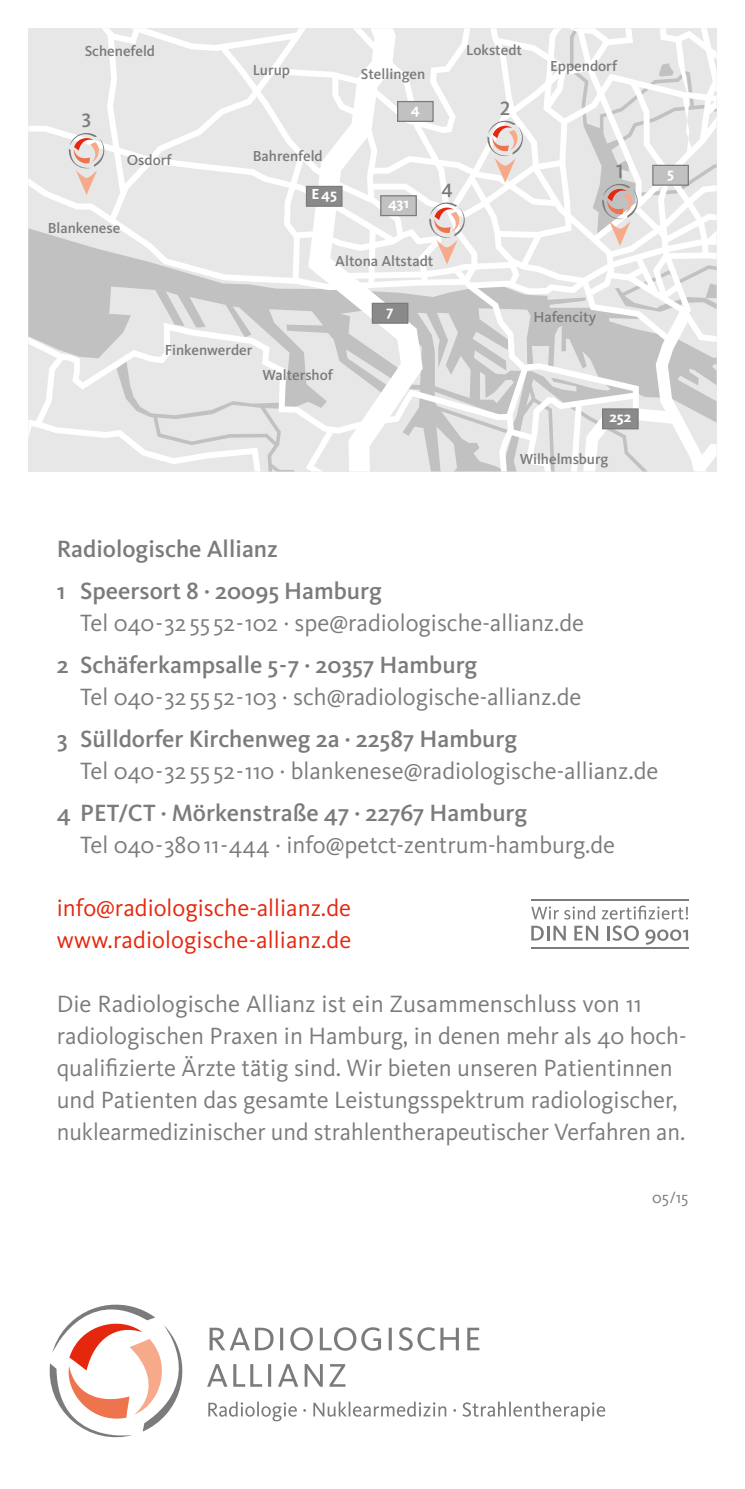
<style>
.page{position:relative;width:745px;height:1489px;background:#fff}
.page>*{position:absolute;margin:0;border:0;box-sizing:border-box;transform-origin:0 0}
.Adresse_Medium_9_75{font:24.5px/32px "Kievit OT";color:#7b7b7a}
.Adresse_Regular_9_75{font:24.5px/32px "Kievit OT";color:#7b7b7a}
.Adresse_Regular_9_75-2{font:24.5px/32px "Kievit OT";letter-spacing:.005em;color:#e5270e}
.Adresse_Medium_9_75-2{font:500 24.5px "Kievit OT";color:#7b7b7a}
.Adresse_Regular_9_75-3{font:500 20px "Kievit OT";color:#7b7b7a}
.Adresse_Regular_9_75-4{font:17px "Kievit OT";color:#7b7b7a}
.t1{font:500 15px "Kievit OT";color:#7b7b7a}
.t2{font:700 15px "Kievit OT";letter-spacing:-.005em;color:#fff}
.s1{font-weight:500}
</style>
<div class="page">
<svg style="left:28px;top:28px;width:688px;height:443px;fill:#e7e7e7"></svg>
<div style="left:306px;top:186px;width:35px;height:20px;background:#8a8a8a"></div>
<div style="left:306px;top:186px;width:36px;height:21px;border:1px solid #7b7b7a"></div>
<div style="left:380px;top:196px;width:36px;height:19px;background:#c1c1c2"></div>
<div style="left:380px;top:195px;width:36px;height:21px;border:1px solid #7b7b7a"></div>
<div style="left:397px;top:102px;width:36px;height:19px;background:#c1c1c2"></div>
<div style="left:397px;top:101px;width:36px;height:21px;border:1px solid #7b7b7a"></div>
<div style="left:372px;top:303px;width:35px;height:20px;background:#8a8a8a"></div>
<div style="left:371px;top:303px;width:37px;height:21px;border:1px solid #7b7b7a"></div>
<div style="left:602px;top:409px;width:35px;height:20px;background:#8a8a8a"></div>
<div style="left:601px;top:408px;width:37px;height:21px;border:1px solid #7b7b7a"></div>
<div style="left:652px;top:165px;width:35px;height:20px;background:#c1c1c2"></div>
<div style="left:651px;top:165px;width:37px;height:21px;border:1px solid #7b7b7a"></div>
<svg style="left:68px;top:127px;width:43px;height:68px;background:#e5d8d3"></svg>
<svg style="left:428px;top:197px;width:43px;height:67px"></svg>
<svg style="left:601px;top:178px;width:43px;height:68px"></svg>
<svg style="left:486px;top:115px;width:43px;height:68px"></svg>
<svg style="left:531px;top:906px;width:27px;height:13px"></svg>
<svg style="left:564px;top:905px;width:31px;height:14px"></svg>
<svg style="left:601px;top:905px;width:86px;height:14px"></svg>
<svg style="left:531px;top:925px;width:12px;height:15px"></svg>
<hr style="left:546px;top:925px;width:3px;height:15px;background:#7b7b7a">
<svg style="left:553px;top:925px;width:12px;height:15px"></svg>
<svg style="left:574px;top:925px;width:23px;height:15px"></svg>
<hr style="left:606px;top:925px;width:3px;height:15px;background:#7b7b7a">
<svg style="left:612px;top:925px;width:26px;height:15px"></svg>
<svg style="left:645px;top:929px;width:42px;height:15px"></svg>
<hr style="left:531px;top:899px;width:156px;height:1px;background:#7b7b7a">
<hr style="left:531px;top:946px;width:156px;height:2px;background:#7b7b7a">
<svg style="left:49px;top:1304px;width:556px;height:134px"></svg>
<p class="t1" style="left:85px;top:42px;width:72px">Schenefeld</p>
<p class="Adresse_Regular_9_75-3" style="left:82px;top:109px;width:11px">3</p>
<p class="t1" style="left:127px;top:151px;width:46px">Osdorf</p>
<p class="t1" style="left:48px;top:218px;width:74px">Blankenese</p>
<p class="t1" style="left:252px;top:61px;width:39px">Lurup</p>
<p class="t1" style="left:252px;top:147px;width:71px">Bahrenfeld</p>
<p class="t2" style="left:311px;top:185px;width:27px">E45</p>
<p class="t1" style="left:361px;top:65px;width:66px">Stellingen</p>
<p class="t2" style="left:410px;top:100px;width:11px">4</p>
<p class="t1" style="left:466px;top:41px;width:57px">Lokstedt</p>
<p class="Adresse_Regular_9_75-3" style="left:499px;top:96px;width:12px">2</p>
<p class="t2" style="left:388px;top:194px;width:22px">431</p>
<p class="Adresse_Regular_9_75-3" style="left:441px;top:178px;width:13px">4</p>
<p class="t1" style="left:335px;top:252px;width:100px">Altona Altstadt</p>
<p class="t1" style="left:550px;top:57px;width:68px">Eppendorf</p>
<p class="Adresse_Regular_9_75-3" style="left:616px;top:159px;width:9px">1</p>
<p class="t1" style="left:165px;top:340px;width:89px">Finkenwerder</p>
<p class="t1" style="left:262px;top:366px;width:72px">Waltershof</p>
<p class="t2" style="left:386px;top:302px;width:9px">7</p>
<p class="t1" style="left:533px;top:308px;width:64px">Hafencity</p>
<p class="t2" style="left:609px;top:407px;width:24px">252</p>
<p class="t1" style="left:519px;top:449px;width:90px">Wilhelmsburg</p>
<p class="t2" style="left:666px;top:164px;width:8px">5</p>
<p class="Adresse_Medium_9_75-2" style="left:57px;top:534px;width:223px">Radiologische Allianz</p>
<p class="Adresse_Medium_9_75" style="left:80px;top:575px;width:505px;text-indent:-23px"><span class="s1">1 Speersort 8 · 20095 Hamburg<br></span>Tel 040-32 55 52-102 · spe@radiologische-allianz.de</p>
<p class="Adresse_Medium_9_75" style="left:80px;top:648px;width:502px;text-indent:-23px"><span class="s1">2 Schäferkampsalle 5-7 · 20357 Hamburg<br></span>Tel 040-32 55 52-103 · sch@radiologische-allianz.de</p>
<p class="Adresse_Medium_9_75" style="left:80px;top:722px;width:579px;text-indent:-23px"><span class="s1">3 Sülldorfer Kirchenweg 2a · 22587 Hamburg<br></span>Tel 040-32 55 52-110 · blankenese@radiologische-allianz.de</p>
<p class="Adresse_Medium_9_75" style="left:80px;top:796px;width:536px;text-indent:-23px"><span class="s1">4 PET/CT · Mörkenstraße 47 · 22767 Hamburg<br></span>Tel 040-38011-444 · info@petct-zentrum-hamburg.de</p>
<p class="Adresse_Regular_9_75-2" style="left:57px;top:891px;width:296px">info@radiologische-allianz.de www.radiologische-allianz.de</p>
<p class="Adresse_Regular_9_75" style="left:57px;top:987px;width:586px">Die Radiologische Allianz ist ein Zusammenschluss von 11</p>
<p class="Adresse_Regular_9_75" style="left:57px;top:1019px;width:629px">radiologischen Praxen in Hamburg, in denen mehr als 40 hoch-- qualifizierte Ärzte tätig sind. Wir bieten unseren Patientinnen und Patienten das gesamte Leistungsspektrum radiologischer, nuklearmedizinischer und strahlentherapeutischer Verfahren an.</p>
<p class="Adresse_Regular_9_75-4" style="left:651px;top:1187px;width:38px">05/15</p>
</div>
